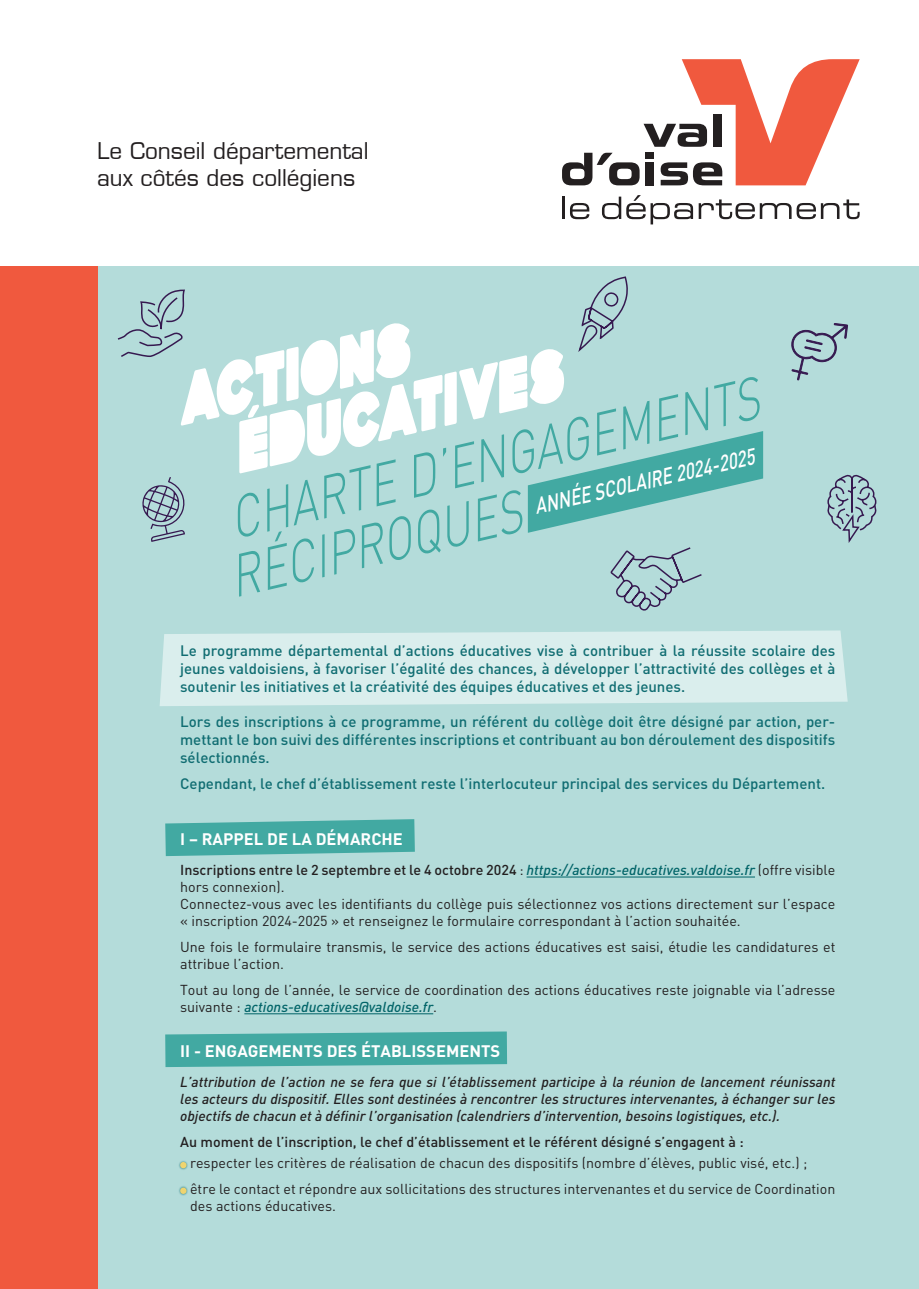
<style>
.page{position:relative;width:919px;height:1289px;background:#fff}
.page>*{position:absolute;margin:0;border:0;box-sizing:border-box;transform-origin:0 0}
.t1{font:italic 300 58.35px "DIN";color:#42a9a2;scale:.77 1}
.t2{font:22.5px "Eurostile LT";color:#231f20}
.t3{font:italic 500 22.35px "DIN";color:#fff;scale:.77 1}
.t4{font:700 16.5px "DIN";color:#fff}
.t5{font:500 15px/18px "DIN";color:#106d72;text-align:justify}
.t6{font:14.25px/17.1px "DIN";color:#231f20}
.t7{font:italic 500 14.25px/17.1px "DIN";color:#231f20;text-align:justify}
.t8{font:500 14.25px/17.1px "DIN";color:#231f20}
.s1{font-weight:400}
.s2{font-style:italic;color:#016468}
.s3{font-weight:500;font-style:italic;color:#016468}
</style>
<div class="page">
<div style="left:71px;top:235px;width:847px;height:1053px;background:#b4dcda"></div>
<svg style="left:165px;top:819px;width:250px;height:37px;background:#4fafa8"></svg>
<svg style="left:165px;top:1031px;width:342px;height:36px;background:#4dada7"></svg>
<svg style="left:160px;top:630px;width:687px;height:76px;background:#d7eceb"></svg>
<hr style="left:526px;top:876px;width:229px;height:1px;background:#016468">
<hr style="left:244px;top:1013px;width:189px;height:1px;background:#016468">
<div style="left:178px;top:1159px;width:10px;height:11px;background:#016468;opacity:.75"></div>
<svg style="left:180px;top:1161px;width:6px;height:7px"></svg>
<div style="left:178px;top:1185px;width:10px;height:10px;background:#016468;opacity:.75"></div>
<svg style="left:180px;top:1187px;width:6px;height:6px"></svg>
<svg style="left:791px;top:323px;width:56px;height:58px"></svg>
<svg style="left:116px;top:265px;width:647px;height:346px"></svg>
<svg style="left:827px;top:474px;width:50px;height:69px"></svg>
<div style="left:0;top:0;width:97px;height:1288px;background:#f0593e"></div>
<div style="left:0;top:0;width:98px;height:1288px;border:2px solid #f0593e"></div>
<div style="left:0;top:0;width:918px;height:265px;background:#fff"></div>
<hr style="left:562px;top:197px;width:2px;height:22px;background:#231f20">
<svg style="left:570px;top:203px;width:19px;height:16px"></svg>
<svg style="left:602px;top:195px;width:257px;height:29px"></svg>
<svg style="left:562px;top:59px;width:297px;height:126px"></svg>
<p class="t2" style="left:97px;top:137px;width:273px">Le Conseil départemental</p>
<p class="t2" style="left:97px;top:164px;width:260px">aux côtés des collégiens</p>
<p class="t1" style="left:221px;top:484px;width:705px;rotate:-13deg">CHARTE D’ENGAGEMENTS</p>
<p class="t3" style="left:531px;top:492px;width:294px;rotate:-13deg">ANNÉE SCOLAIRE 2024-2025</p>
<p class="t1" style="left:221px;top:542px;width:389px;rotate:-13deg">RÉCIPROQUES</p>
<p class="t5" style="left:180px;top:641px;width:656px">Le programme départemental d’actions éducatives vise à contribuer à la réussite scolaire des jeunes valdoisiens, à favoriser l’égalité des chances, à développer l’attractivité des collèges et à soutenir les initiatives et la créativité des équipes éducatives et des jeunes.</p>
<p class="t5" style="left:180px;top:712px;width:656px">Lors des inscriptions à ce programme, un référent du collège doit être désigné par action, per&shy;mettant le bon suivi des différentes inscriptions et contribuant au bon déroulement des dispositifs sélectionnés.</p>
<p class="t5" style="left:180px;top:774px;width:646px">Cependant, le chef d’établissement reste l’interlocuteur principal des services du Département.</p>
<p class="t4" style="left:180px;top:828px;width:224px">I – RAPPEL DE LA DÉMARCHE</p>
<p class="t8" style="left:180px;top:860px;width:656px">Inscriptions entre le 2 septembre et le 4 octobre 2024 <span class="s1">:</span> <span class="s2">https://actions-educatives.valdoise.fr</span> <span class="s1">(offre visible hors connexion).</span></p>
<p class="t6" style="left:180px;top:895px;width:656px">Connectez-vous avec les identifiants du collège puis sélectionnez vos actions directement sur l’espace « inscription 2024-2025 » et renseignez le formulaire correspondant à l’action souhaitée.</p>
<p class="t6" style="left:180px;top:938px;width:656px">Une fois le formulaire transmis, le service des actions éducatives est saisi, étudie les candidatures et attribue l’action.</p>
<p class="t6" style="left:180px;top:980px;width:656px">Tout au long de l’année, le service de coordination des actions éducatives reste joignable via l’adresse suivante : <span class="s3">actions-educatives@valdoise.fr</span>.</p>
<p class="t4" style="left:180px;top:1040px;width:321px">II - ENGAGEMENTS DES ÉTABLISSEMENTS</p>
<p class="t7" style="left:180px;top:1072px;width:656px">L’attribution de l’action ne se fera que si l’établissement participe à la réunion de lancement réunissant les acteurs du dispositif. Elles sont destinées à rencontrer les structures intervenantes, à échanger sur les objectifs de chacun et à définir l’organisation (calendriers d’intervention, besoins logistiques, etc.).</p>
<p class="t8" style="left:180px;top:1132px;width:565px">Au moment de l’inscription, le chef d’établissement et le référent désigné s’engagent à :</p>
<p class="t6" style="left:190px;top:1154px;width:618px">respecter les critères de réalisation de chacun des dispositifs (nombre d’élèves, public visé, etc.) ;</p>
<p class="t6" style="left:190px;top:1179px;width:646px">être le contact et répondre aux sollicitations des structures intervenantes et du service de Coordination des actions éducatives.</p>
</div>
